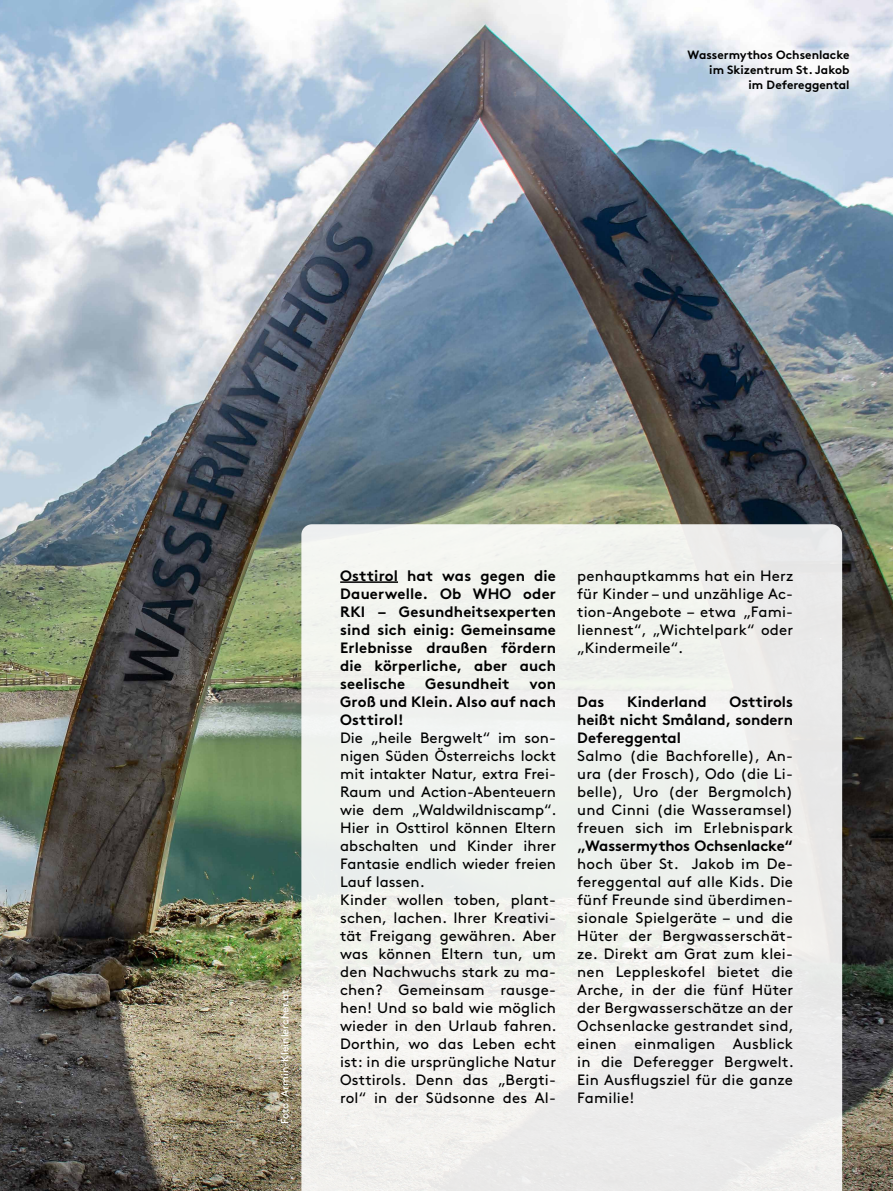
<style>
.page{position:relative;width:893px;height:1191px;background:#fff}
.page>*{position:absolute;margin:0;border:0;box-sizing:border-box;transform-origin:0 0}
.t1{font:15px/18px "Brown";letter-spacing:.01em;color:#000;text-align:justify}
.t2{font:700 15px/18px "Brown";letter-spacing:.005em;color:#000;text-align:justify}
.t3{font:700 12px/15px "Brown";color:#000;text-align:right}
.t4{font:10.5px "Brown";color:#fff}
</style>
<div class="page">
<img style="left:0;top:0;width:893px;height:1191px">
<svg style="left:301px;top:524px;width:541px;height:667px;fill:#eff1ed"></svg>
<hr style="left:340px;top:581px;width:58px;height:2px;background:#000">
<p class="t3" style="left:687px;top:46px;width:164px">Wassermythos Ochsenlacke im Skizentrum St. Jakob<br>im Defereggental</p>
<p class="t4" style="left:277px;top:1124px;width:136px;rotate:-90deg">Foto: Armin-Kleinlercher.at</p>
<p class="t2" style="left:340px;top:565px;width:217px">Osttirol hat was gegen die Dauerwelle. Ob WHO oder RKI – Gesundheitsexperten sind sich einig: Gemeinsame Erlebnisse draußen fördern die körperliche, aber auch seelische</p>
<p class="t2" style="left:425px;top:673px;width:86px">Gesundheit</p>
<p class="t2" style="left:340px;top:673px;width:217px;text-indent:189px">von Groß und Klein. Also auf nach Osttirol!</p>
<p class="t1" style="left:340px;top:727px;width:218px;text-align:left">Die „heile Bergwelt“ im son&shy;nigen Süden Österreichs lockt mit intakter Natur, extra Frei-<br>Raum und Action-Abenteuern wie dem „Waldwildniscamp“.<br>Hier in Osttirol können Eltern abschalten und Kinder ihrer<br>Fantasie endlich wieder freien<br>Lauf lassen.<br>Kinder wollen toben, plant&shy;schen, lachen. Ihrer Kreativi&shy;tät Freigang gewähren. Aber was können Eltern tun, um den Nachwuchs stark zu ma&shy;chen? Gemeinsam rausge&shy;hen! Und so bald wie möglich wieder in den Urlaub fahren.<br>Dorthin, wo das Leben echt ist: in die ursprüngliche Natur<br>Osttirols. Denn das „Bergti&shy;rol“ in der Südsonne des Al-</p>
<p class="t1" style="left:577px;top:566px;width:217px">penhauptkamms hat ein Herz für Kinder – und unzählige Ac&shy;tion-Angebote – etwa „Fami&shy;liennest“, „Wichtelpark“ oder „Kindermeile“.</p>
<p class="t2" style="left:577px;top:691px;width:217px;text-indent:152px">Osttirols heißt nicht Småland, sondern Defereggental</p>
<p class="t1" style="left:577px;top:746px;width:217px">Salmo (die Bachforelle), An&shy;ura (der Frosch), Odo (die Li&shy;belle), Uro (der Bergmolch) und Cinni (die Wasseramsel) freuen sich im Erlebnispark</p>
<p class="t2" style="left:577px;top:835px;width:217px">„Wassermythos Ochsenlacke“</p>
<p class="t1" style="left:577px;top:854px;width:218px">hoch über St. Jakob im De&shy;fereggental auf alle Kids. Die fünf Freunde sind überdimen&shy;sionale Spielgeräte – und die Hüter der Bergwasserschät&shy;ze. Direkt am Grat zum klei&shy;nen Leppleskofel bietet die Arche, in der die fünf Hüter der Bergwasserschätze an der Ochsenlacke gestrandet sind, einen einmaligen Ausblick in die Deferegger Bergwelt.<br>Ein Ausflugsziel für die ganze Familie!</p>
<p class="t2" style="left:577px;top:691px;width:29px">Das</p>
<p class="t2" style="left:627px;top:691px;width:81px">Kinderland</p>
</div>
